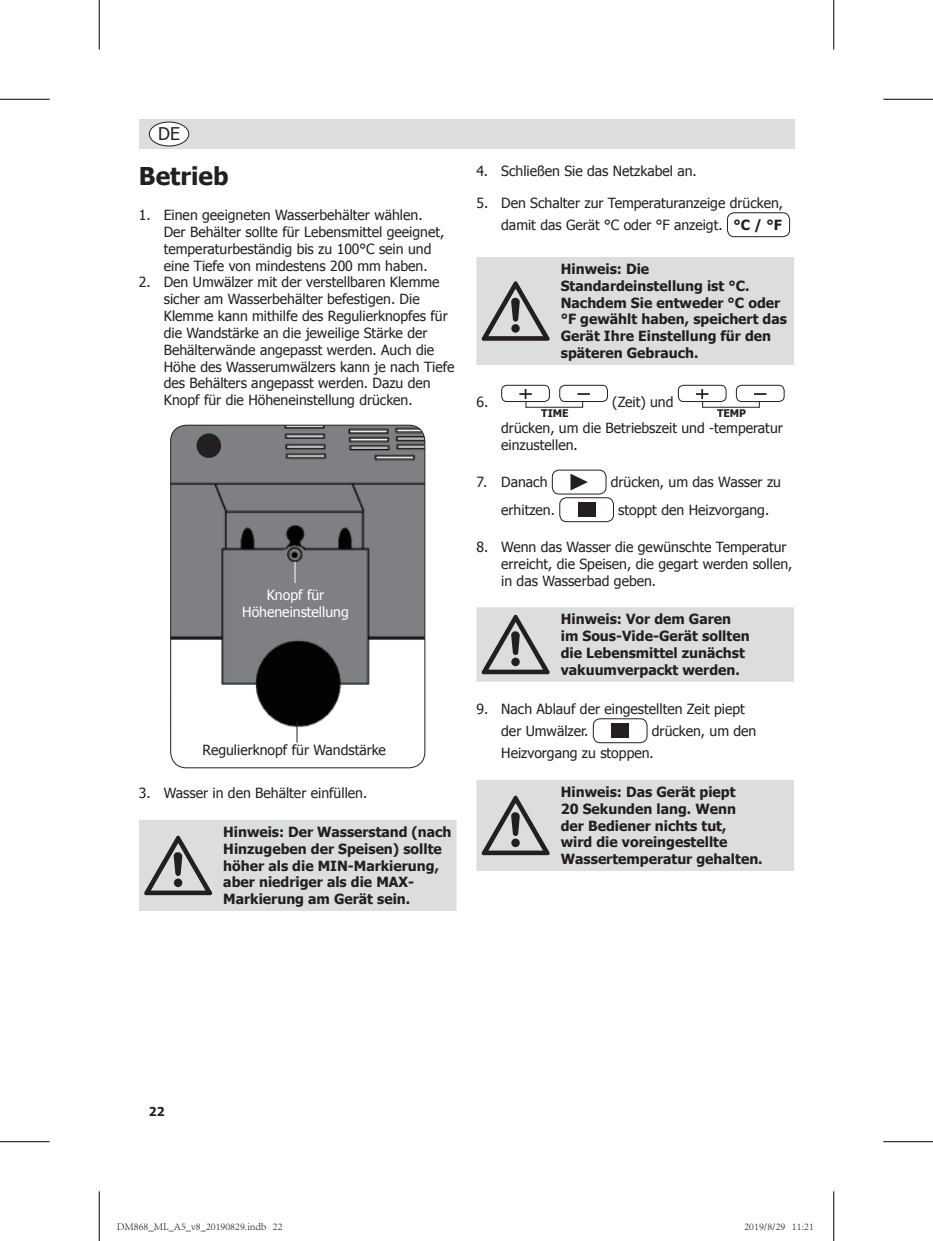
<style>
.page{position:relative;width:933px;height:1241px;background:#fff}
.page>*{position:absolute;margin:0;border:0;box-sizing:border-box;transform-origin:0 0}
.t1{font:700 24.5px "Tahoma";color:#231f20}
.t2{font:17.5px "Tahoma";color:#231f20}
.t3{font:14px/16.8px "Tahoma";color:#231f20}
.t4{font:700 14px/16.8px "Tahoma";color:#231f20}
.t5{font:14px/16.8px "Tahoma";color:#fff;text-align:center}
.t6{font:700 12.25px "Tahoma";color:#231f20}
.t7{font:300 10.5px "Adobe Song Std";color:#000}
.t8{font:700 10.5px "Tahoma";color:#231f20}
.s1{font-weight:700}
</style>
<div class="page">
<div style="left:139px;top:119px;width:655px;height:30px;background:#dcdddf"></div>
<div style="left:149px;top:122px;width:40px;height:24px;background:#fff;border-radius:50%"></div>
<div style="left:149px;top:122px;width:40px;height:24px;border:1px solid #231f20;border-radius:50%"></div>
<img style="left:171px;top:426px;width:254px;height:341px">
<svg style="left:172px;top:679px;width:46px;height:61px"></svg>
<svg style="left:384px;top:693px;width:39px;height:41px"></svg>
<svg style="left:180px;top:426px;width:95px;height:51px;background:#757679"></svg>
<div style="left:170px;top:424px;width:255px;height:344px;border:1px solid #231f20;border-radius:16px"></div>
<svg style="left:297px;top:721px;width:1px;height:21px"></svg>
<svg style="left:295px;top:561px;width:1px;height:22px"></svg>
<div style="left:139px;top:820px;width:317px;height:90px;background:#dcdddf"></div>
<div style="left:727px;top:212px;width:63px;height:25px;border:1px solid #231f20;border-radius:7px"></div>
<div style="left:476px;top:257px;width:318px;height:108px;background:#dcdddf"></div>
<div style="left:559px;top:385px;width:49px;height:17px;border:1px solid #231f20;border-radius:5px"></div>
<svg style="left:577px;top:393px;width:13px;height:2px"></svg>
<div style="left:501px;top:385px;width:49px;height:17px;border:1px solid #231f20;border-radius:5px"></div>
<svg style="left:519px;top:389px;width:13px;height:18px"></svg>
<hr style="left:525px;top:407px;width:58px;height:1px;background:#231f20">
<div style="left:736px;top:385px;width:48px;height:17px;border:1px solid #231f20;border-radius:5px"></div>
<svg style="left:754px;top:393px;width:12px;height:2px"></svg>
<div style="left:678px;top:385px;width:48px;height:17px;border:1px solid #231f20;border-radius:5px"></div>
<svg style="left:696px;top:389px;width:12px;height:18px"></svg>
<hr style="left:702px;top:407px;width:57px;height:1px;background:#231f20">
<div style="left:552px;top:469px;width:54px;height:25px;border:1px solid #231f20;border-radius:7px"></div>
<svg style="left:570px;top:473px;width:18px;height:17px"></svg>
<div style="left:559px;top:497px;width:55px;height:25px;border:1px solid #231f20;border-radius:7px"></div>
<div style="left:578px;top:502px;width:17px;height:15px;background:#231f20"></div>
<svg style="left:476px;top:607px;width:318px;height:74px;background:#d3d4d6"></svg>
<div style="left:593px;top:718px;width:54px;height:25px;border:1px solid #231f20;border-radius:7px"></div>
<div style="left:611px;top:723px;width:18px;height:15px;background:#231f20"></div>
<div style="left:476px;top:780px;width:318px;height:90px;background:#dcdddf"></div>
<hr style="left:0;top:99px;width:50px;height:1px;background:#000">
<hr style="left:883px;top:99px;width:50px;height:1px;background:#000">
<hr style="left:0;top:1141px;width:50px;height:1px;background:#000">
<hr style="left:883px;top:1141px;width:50px;height:1px;background:#000">
<hr style="left:99px;top:0;width:1px;height:50px;background:#000">
<hr style="left:99px;top:1191px;width:1px;height:49px;background:#000">
<hr style="left:833px;top:0;width:1px;height:50px;background:#000">
<hr style="left:833px;top:1191px;width:1px;height:49px;background:#000">
<p class="t2" style="left:158px;top:122px;width:23px">DE</p>
<h1 class="t1" style="left:139px;top:159px;width:91px">Betrieb</h1>
<p class="t3" style="left:164px;top:206px;width:282px;text-indent:-25px">1. Einen geeigneten Wasserbehälter wählen.<br>Der Behälter sollte für Lebensmittel geeignet, temperaturbeständig bis zu 100°C sein und eine Tiefe von mindestens 200 mm haben.</p>
<p class="t3" style="left:164px;top:273px;width:292px;text-indent:-25px">2. Den Umwälzer mit der verstellbaren Klemme sicher am Wasserbehälter befestigen. Die Klemme kann mithilfe des Regulierknopfes für die Wandstärke an die jeweilige Stärke der Behälterwände angepasst werden. Auch die Höhe des Wasserumwälzers kann je nach Tiefe des Behälters angepasst werden. Dazu den Knopf für die Höheneinstellung drücken.</p>
<p class="t5" style="left:242px;top:586px;width:108px">Knopf für<br>Höheneinstellung</p>
<p class="t3" style="left:202px;top:741px;width:185px">Regulierknopf für Wandstärke</p>
<p class="t3" style="left:139px;top:783px;width:230px">3. Wasser in den Behälter einfüllen.</p>
<p class="t4" style="left:223px;top:822px;width:230px">Hinweis: Der Wasserstand (nach<br>Hinzugeben der Speisen) sollte höher als die MIN-Markierung, aber niedriger als die MAX-<br>Markierung am Gerät sein.</p>
<p class="t3" style="left:476px;top:162px;width:222px">4. Schließen Sie das Netzkabel an.</p>
<p class="t3" style="left:476px;top:191px;width:308px;line-height:22.2px;text-align:right">5. Den Schalter zur Temperaturanzeige drücken, damit das Gerät °C oder °F anzeigt. <span class="s1">°C / °F</span></p>
<p class="t4" style="left:561px;top:260px;width:228px">Hinweis: Die<br>Standardeinstellung ist °C.<br>Nachdem Sie entweder °C oder °F gewählt haben, speichert das<br>Gerät Ihre Einstellung für den späteren Gebrauch.</p>
<p class="t3" style="left:476px;top:392px;width:13px">6.</p>
<p class="t8" style="left:541px;top:405px;width:29px">TIME</p>
<p class="t3" style="left:612px;top:392px;width:63px">(Zeit) und</p>
<p class="t8" style="left:717px;top:405px;width:31px">TEMP</p>
<p class="t3" style="left:501px;top:419px;width:283px">drücken, um die Betriebszeit und -temperatur einzustellen.</p>
<p class="t3" style="left:476px;top:473px;width:73px">7. Danach</p>
<p class="t3" style="left:611px;top:473px;width:172px">drücken, um das Wasser zu</p>
<p class="t3" style="left:501px;top:500px;width:55px">erhitzen.</p>
<p class="t3" style="left:618px;top:500px;width:152px">stoppt den Heizvorgang.</p>
<p class="t3" style="left:501px;top:537px;width:293px;text-indent:-25px">8. Wenn das Wasser die gewünschte Temperatur erreicht, die Speisen, die gegart werden sollen, in das Wasserbad geben.</p>
<p class="t4" style="left:561px;top:610px;width:190px">Hinweis: Vor dem Garen im Sous-Vide-Gerät sollten die Lebensmittel zunächst vakuumverpackt werden.</p>
<p class="t3" style="left:501px;top:696px;width:245px;line-height:22.2px;text-indent:-25px">9. Nach Ablauf der eingestellten Zeit piept der Umwälzer.</p>
<p class="t3" style="left:501px;top:719px;width:257px;line-height:22.2px;text-indent:151px">drücken, um den<br>Heizvorgang zu stoppen.</p>
<p class="t4" style="left:561px;top:782px;width:203px">Hinweis: Das Gerät piept<br>20 Sekunden lang. Wenn der Bediener nichts tut,<br>wird die voreingestellte<br>Wassertemperatur gehalten.</p>
<p class="t6" style="left:149px;top:1103px;width:17px">22</p>
<p class="t7" style="left:117px;top:1220px;width:167px">DM868_ML_A5_v8_20190829.indb 22</p>
<p class="t7" style="left:744px;top:1220px;width:71px">2019/8/29 11:21</p>
</div>
